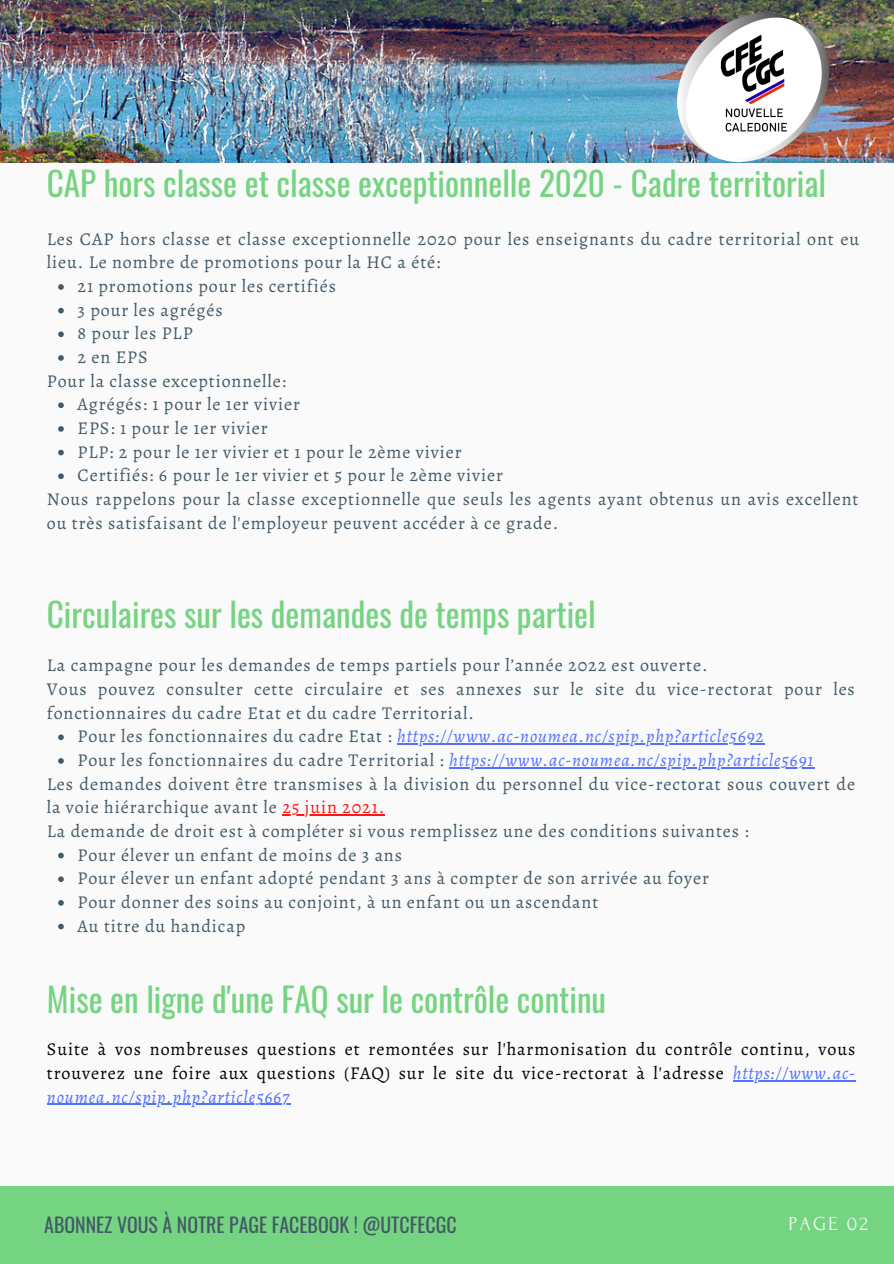
<style>
.page{position:relative;width:894px;height:1264px;background:#fff}
.page>*{position:absolute;margin:0;border:0;box-sizing:border-box;transform-origin:0 0}
.t1{font:33.15px "Oswald";color:#75d481}
.t2{font:19.8px "Oswald";color:#435967}
.t3{font:19.8px "Forum";letter-spacing:.1em;color:#fafafa}
.t4{font:18px/23.7px "Alegreya";letter-spacing:.05em;color:#435967}
.t5{font:18px/23.7px "Alegreya";letter-spacing:.05em;color:#000;text-align:justify}
.t6{font:italic 18px "Alegreya";letter-spacing:.05em;color:#5271ff}
.s1{font-style:normal;color:#435967}
.s2{color:#ff1616}
.s3{font-style:italic;color:#5271ff}
</style>
<div class="page">
<div style="left:0;top:0;width:893px;height:1263px;background:#fafafa"></div>
<div style="left:0;top:1186px;width:893px;height:77px;background:#75d481"></div>
<img style="left:0;top:0;width:893px;height:162px">
<img style="left:676px;top:0;width:164px;height:161px">
<svg style="left:58px;top:734px;width:6px;height:6px"></svg>
<hr style="left:397px;top:743px;width:367px;height:1px;background:#5271ff">
<svg style="left:58px;top:758px;width:6px;height:5px"></svg>
<hr style="left:449px;top:767px;width:365px;height:1px;background:#5271ff">
<svg style="left:58px;top:852px;width:6px;height:6px"></svg>
<svg style="left:58px;top:876px;width:6px;height:6px"></svg>
<svg style="left:58px;top:900px;width:6px;height:5px"></svg>
<svg style="left:58px;top:923px;width:6px;height:6px"></svg>
<hr style="left:282px;top:814px;width:103px;height:1px;background:#ff1616">
<hr style="left:732px;top:1079px;width:123px;height:2px;background:#5271ff">
<hr style="left:47px;top:1103px;width:243px;height:1px;background:#5271ff">
<svg style="left:58px;top:284px;width:6px;height:6px"></svg>
<svg style="left:58px;top:308px;width:6px;height:5px"></svg>
<svg style="left:58px;top:331px;width:6px;height:6px"></svg>
<svg style="left:58px;top:355px;width:6px;height:6px"></svg>
<svg style="left:58px;top:402px;width:6px;height:6px"></svg>
<svg style="left:58px;top:426px;width:6px;height:6px"></svg>
<svg style="left:58px;top:450px;width:6px;height:5px"></svg>
<svg style="left:58px;top:473px;width:6px;height:6px"></svg>
<p class="t1" style="left:47px;top:158px;width:780px">CAP hors classe et classe exceptionnelle 2020 - Cadre territorial</p>
<p class="t4" style="left:47px;top:227px;width:813px">Les CAP hors classe et classe exceptionnelle 2020 pour les enseignants du cadre territorial ont eu lieu. Le nombre de promotions pour la HC a été:</p>
<p class="t4" style="left:77px;top:274px;width:260px">21 promotions pour les certifiés</p>
<p class="t4" style="left:77px;top:298px;width:147px">3 pour les agrégés</p>
<p class="t4" style="left:77px;top:321px;width:116px">8 pour les PLP</p>
<p class="t4" style="left:77px;top:345px;width:72px">2 en EPS</p>
<p class="t4" style="left:77px;top:392px;width:224px">Agrégés: 1 pour le 1er vivier</p>
<p class="t4" style="left:77px;top:416px;width:191px">EPS: 1 pour le 1er vivier</p>
<p class="t4" style="left:77px;top:440px;width:385px">PLP: 2 pour le 1er vivier et 1 pour le 2ème vivier</p>
<p class="t4" style="left:77px;top:463px;width:427px">Certifiés: 6 pour le 1er vivier et 5 pour le 2ème vivier</p>
<p class="t4" style="left:47px;top:369px;width:240px">Pour la classe exceptionnelle:</p>
<p class="t4" style="left:47px;top:487px;width:812px">Nous rappelons pour la classe exceptionnelle que seuls les agents ayant obtenus un avis excellent ou très satisfaisant de l'employeur peuvent accéder à ce grade.</p>
<p class="t1" style="left:47px;top:588px;width:550px">Circulaires sur les demandes de temps partiel</p>
<p class="t4" style="left:47px;top:653px;width:662px">La campagne pour les demandes de temps partiels pour l’année 2022 est ouverte.</p>
<p class="t4" style="left:47px;top:677px;width:809px">Vous pouvez consulter cette circulaire et ses annexes sur le site du vice-rectorat pour les fonctionnaires du cadre Etat et du cadre Territorial.</p>
<p class="t6" style="left:77px;top:724px;width:687px"><span class="s1">Pour les fonctionnaires du cadre Etat :</span> https://www.ac-noumea.nc/spip.php?article5692</p>
<p class="t6" style="left:77px;top:747px;width:737px"><span class="s1">Pour les fonctionnaires du cadre Territorial :</span> https://www.ac-noumea.nc/spip.php?article5691</p>
<p class="t4" style="left:47px;top:771px;width:809px">Les demandes doivent être transmises à la division du personnel du vice-rectorat sous couvert de la voie hiérarchique avant le <span class="s2">25 juin 2021.</span></p>
<p class="t4" style="left:47px;top:819px;width:703px">La demande de droit est à compléter si vous remplissez une des conditions suivantes :</p>
<p class="t4" style="left:77px;top:842px;width:326px">Pour élever un enfant de moins de 3 ans</p>
<p class="t4" style="left:77px;top:866px;width:632px">Pour élever un enfant adopté pendant 3 ans à compter de son arrivée au foyer</p>
<p class="t4" style="left:77px;top:890px;width:522px">Pour donner des soins au conjoint, à un enfant ou un ascendant</p>
<p class="t4" style="left:77px;top:913px;width:169px">Au titre du handicap</p>
<p class="t1" style="left:47px;top:973px;width:560px">Mise en ligne d'une FAQ sur le contrôle continu</p>
<p class="t5" style="left:47px;top:1037px;width:809px">Suite à vos nombreuses questions et remontées sur l'harmonisation du contrôle continu, vous trouverez une foire aux questions (FAQ) sur le site du vice-rectorat à l'adresse <span class="s3">https://www.ac&shy;noumea.nc/spip.php?article5667</span></p>
<p class="t2" style="left:44px;top:1209px;width:413px">ABONNEZ VOUS À NOTRE PAGE FACEBOOK ! @UTCFECGC</p>
<p class="t3" style="left:788px;top:1212px;width:81px">PAGE 02</p>
</div>
